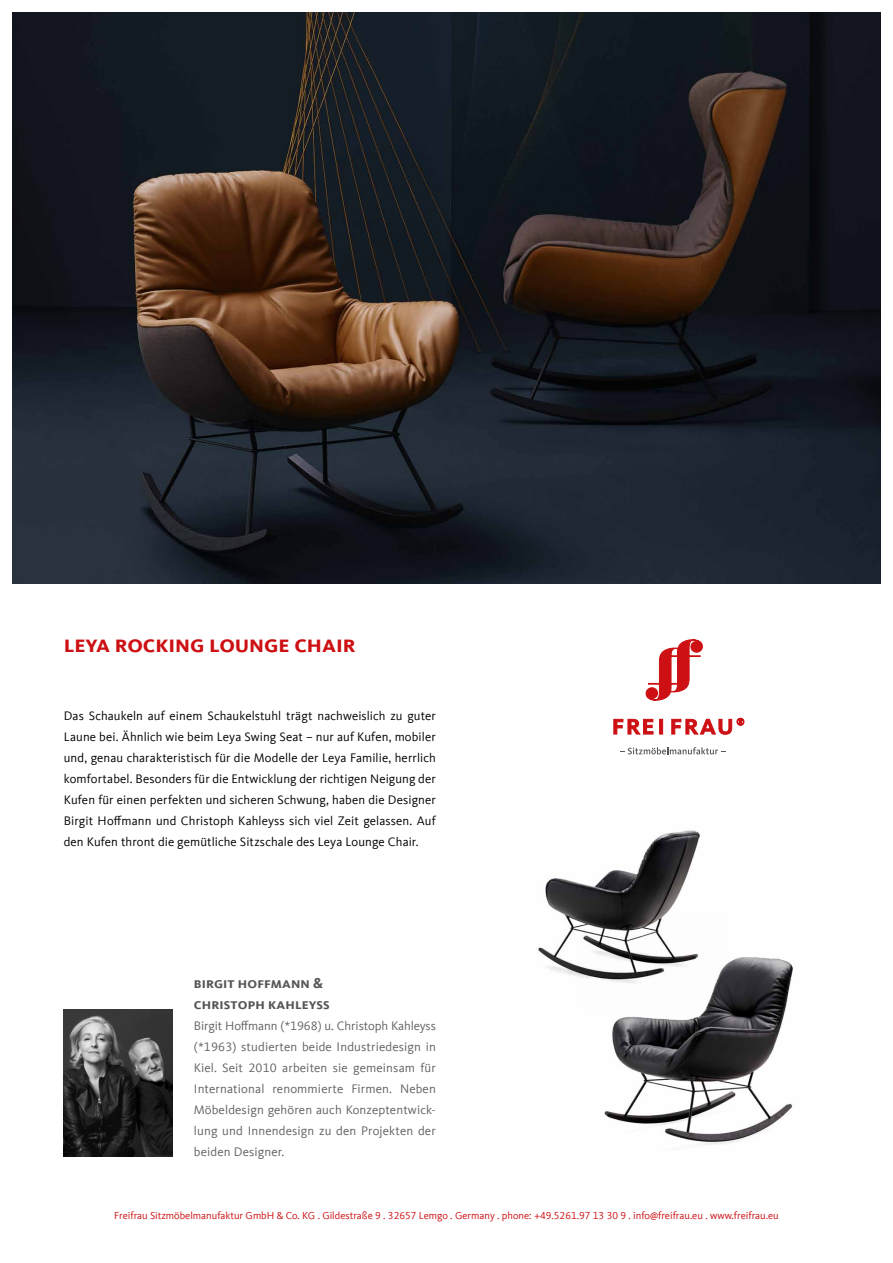
<style>
.page{position:relative;width:893px;height:1263px;background:#fff}
.page>*{position:absolute;margin:0;border:0;box-sizing:border-box;transform-origin:0 0}
.t1{font:700 24px "Kievit Sc Offc";color:#cd1013}
.t2{font:700 15px/21px "Kievit Sc Offc";letter-spacing:.01em;color:#565655}
.t3{font:12.75px/21px "Kievit Offc";letter-spacing:.01em;color:#000;text-align:justify}
.t4{font:12.75px/21px "Kievit Offc";letter-spacing:.01em;color:#626261;text-align:justify}
.t5{font:10.5px "Kievit Offc";color:#cd1013}
</style>
<div class="page">
<img style="left:604px;top:957px;width:189px;height:188px">
<img style="left:13px;top:13px;width:867px;height:571px">
<svg style="left:646px;top:639px;width:57px;height:61px"></svg>
<svg style="left:613px;top:719px;width:40px;height:15px"></svg>
<div style="left:659px;top:719px;width:4px;height:15px;background:#cd1013;border:1px solid #cd1013"></div>
<svg style="left:671px;top:718px;width:73px;height:17px"></svg>
<svg style="left:620px;top:747px;width:105px;height:7px"></svg>
<img style="left:64px;top:1009px;width:109px;height:147px">
<img style="left:538px;top:830px;width:187px;height:178px">
<h1 class="t1" style="left:64px;top:630px;width:293px">leya rocking lounge chair</h1>
<p class="t3" style="left:64px;top:706px;width:374px">Das Schaukeln auf einem Schaukelstuhl trägt nachweislich zu guter Laune bei. Ähnlich wie beim Leya Swing Seat – nur auf Kufen, mobiler und, genau charakteristisch für die Modelle der Leya Familie, herrlich komfortabel. Besonders für die Entwicklung der richtigen Neigung der Kufen für einen perfekten und sicheren Schwung, haben die Designer Birgit Hoffmann und Christoph Kahleyss sich viel Zeit gelassen. Auf den Kufen thront die gemütliche Sitzschale des Leya Lounge Chair.</p>
<p class="t2" style="left:194px;top:973px;width:137px">birgit hoffmann &amp; christoph kahleyss</p>
<p class="t4" style="left:194px;top:1015px;width:243px">Birgit Hoffmann (*1968) u. Christoph Kahleyss (*1963) studierten beide Industriedesign in Kiel. Seit 2010 arbeiten sie gemeinsam für International renommierte Firmen. Neben Möbeldesign gehören auch Konzeptentwick&shy;lung und Innendesign zu den Projekten der beiden Designer.</p>
<p class="t5" style="left:114px;top:1209px;width:666px">Freifrau Sitzmöbelmanufaktur GmbH &amp; Co. KG . Gildestraße 9 . 32657 Lemgo . Germany . phone: +49.5261.97 13 30 9 . info@freifrau.eu . www.freifrau.eu</p>
</div>
